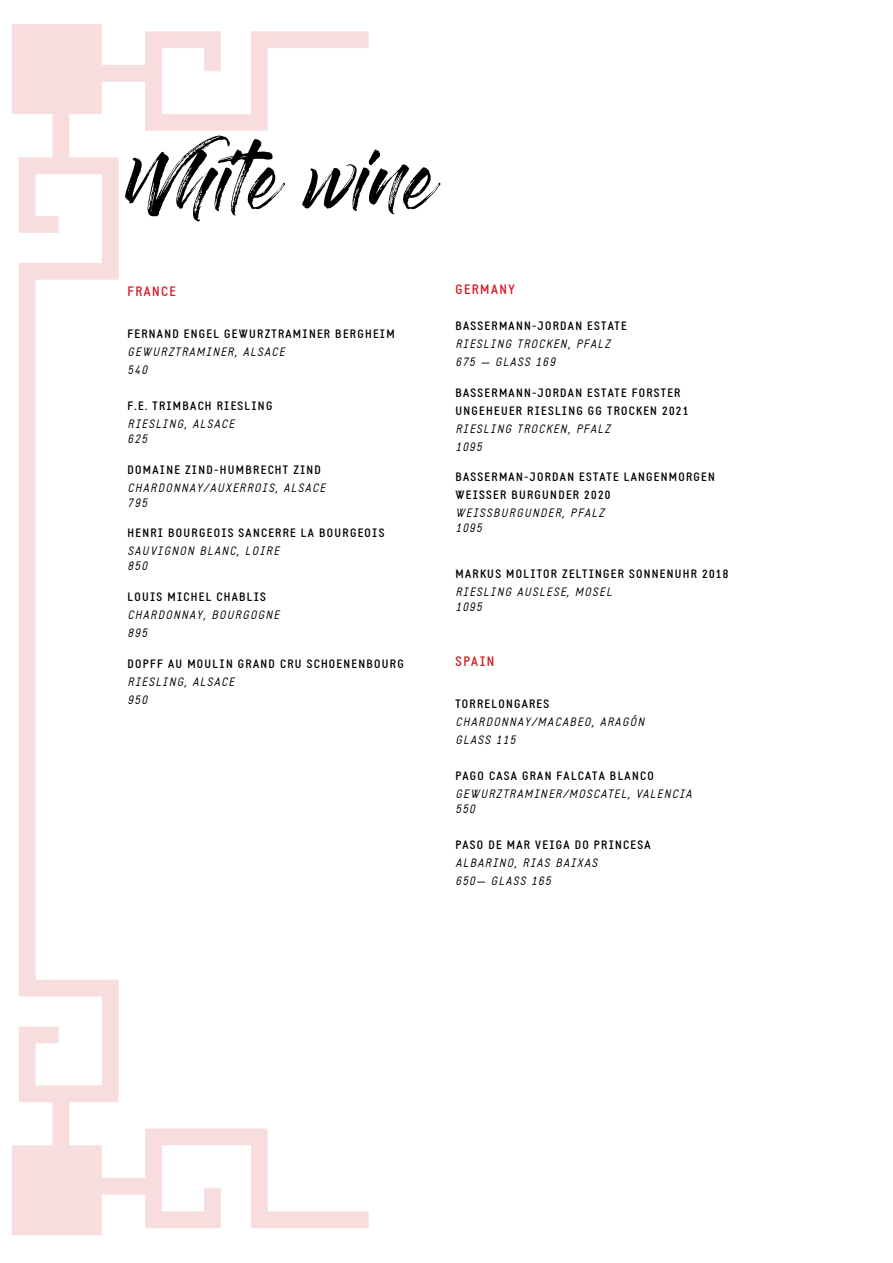
<style>
.page{position:relative;width:893px;height:1263px;background:#fff}
.page>*{position:absolute;margin:0;border:0;box-sizing:border-box;transform-origin:0 0}
.t1{font:60px "Gloss And Bloom";color:#000}
.t2{font:700 13.5px "Static";letter-spacing:.1em;color:#d61c26}
.t3{font:700 12px/18px "Static";letter-spacing:.1em;color:#000}
.t4{font:italic 12px/18px "Static";letter-spacing:.1em;color:#000}
</style>
<div class="page">
<img style="left:12px;top:24px;width:357px;height:1211px">
<h1 class="t1" style="left:128px;top:153px;width:307px">White wine</h1>
<p class="t2" style="left:128px;top:283px;width:50px">FRANCE</p>
<p class="t3" style="left:128px;top:325px;width:269px">FERNAND ENGEL GEWURZTRAMINER BERGHEIM</p>
<p class="t4" style="left:128px;top:343px;width:158px">GEWURZTRAMINER, ALSACE<br>540</p>
<p class="t3" style="left:128px;top:397px;width:146px">F.E. TRIMBACH RIESLING</p>
<p class="t4" style="left:128px;top:416px;width:108px;line-height:15px">RIESLING, ALSACE<br>625</p>
<p class="t3" style="left:128px;top:461px;width:195px">DOMAINE ZIND-HUMBRECHT ZIND</p>
<p class="t4" style="left:128px;top:480px;width:199px;line-height:15px">CHARDONNAY/AUXERROIS, ALSACE<br>795</p>
<p class="t3" style="left:128px;top:524px;width:258px">HENRI BOURGEOIS SANCERRE LA BOURGEOIS</p>
<p class="t4" style="left:128px;top:544px;width:153px;line-height:15px">SAUVIGNON BLANC, LOIRE<br>850</p>
<p class="t3" style="left:128px;top:588px;width:140px">LOUIS MICHEL CHABLIS</p>
<p class="t4" style="left:128px;top:606px;width:153px">CHARDONNAY, BOURGOGNE<br>895</p>
<p class="t3" style="left:128px;top:655px;width:278px">DOPFF AU MOULIN GRAND CRU SCHOENENBOURG</p>
<p class="t4" style="left:128px;top:673px;width:108px">RIESLING, ALSACE<br>950</p>
<p class="t2" style="left:455px;top:281px;width:61px">GERMANY</p>
<p class="t3" style="left:455px;top:317px;width:173px">BASSERMANN-JORDAN ESTATE</p>
<p class="t4" style="left:455px;top:335px;width:156px">RIESLING TROCKEN, PFALZ<br>675 — GLASS 169</p>
<p class="t3" style="left:455px;top:384px;width:235px">BASSERMANN-JORDAN ESTATE FORSTER<br>UNGEHEUER RIESLING GG TROCKEN 2021</p>
<p class="t4" style="left:455px;top:420px;width:156px">RIESLING TROCKEN, PFALZ<br>1095</p>
<p class="t3" style="left:455px;top:468px;width:261px">BASSERMAN-JORDAN ESTATE LANGENMORGEN<br>WEISSER BURGUNDER 2020</p>
<p class="t4" style="left:455px;top:506px;width:150px;line-height:15px">WEISSBURGUNDER, PFALZ<br>1095</p>
<p class="t3" style="left:455px;top:565px;width:275px">MARKUS MOLITOR ZELTINGER SONNENUHR 2018</p>
<p class="t4" style="left:455px;top:585px;width:158px;line-height:15px">RIESLING AUSLESE, MOSEL<br>1095</p>
<p class="t2" style="left:455px;top:653px;width:41px">SPAIN</p>
<p class="t3" style="left:455px;top:695px;width:95px">TORRELONGARES</p>
<p class="t4" style="left:455px;top:713px;width:190px">CHARDONNAY/MACABEO, ARAGÓN<br>GLASS 115</p>
<p class="t3" style="left:455px;top:767px;width:200px">PAGO CASA GRAN FALCATA BLANCO</p>
<p class="t4" style="left:455px;top:787px;width:238px;line-height:15px">GEWURZTRAMINER/MOSCATEL, VALENCIA<br>550</p>
<p class="t3" style="left:455px;top:836px;width:197px">PASO DE MAR VEIGA DO PRINCESA</p>
<p class="t4" style="left:455px;top:854px;width:143px">ALBARINO, RIAS BAIXAS<br>650— GLASS 165</p>
</div>
